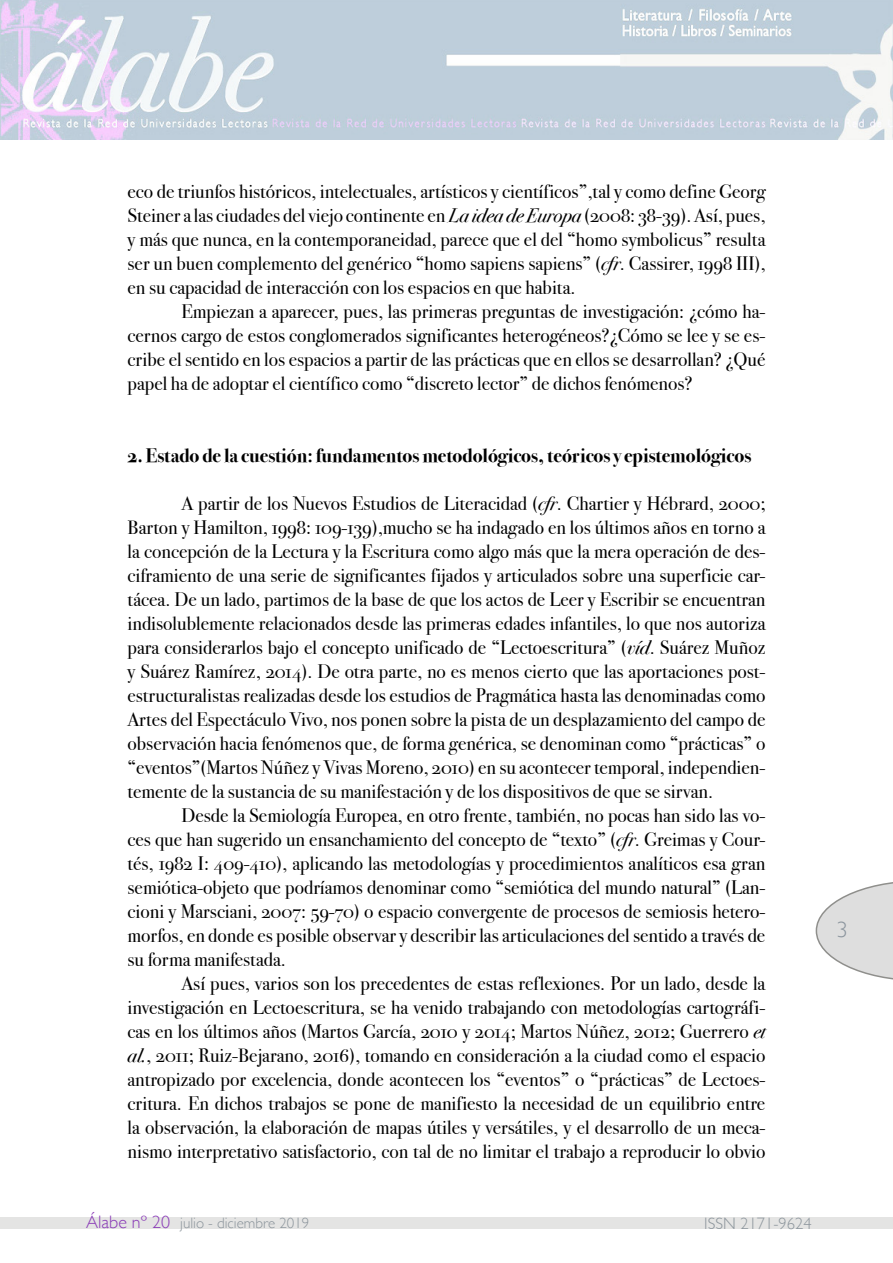
<style>
.page{position:relative;width:893px;height:1263px;background:#fff}
.page>*{position:absolute;margin:0;border:0;box-sizing:border-box;transform-origin:0 0}
.t1{font:300 22.5px "Gill Sans";color:#8a949d}
.t2{font:19.5px/24px "Bodoni Svty Two OSITCTT Book";color:#000;text-align:justify}
.t3{font:19.5px "Bodoni Svty Two OSITCTT Bold";color:#000}
.t4{font:300 16.5px "Gill Sans";color:#8c959c}
.t5{font:300 15px "Gill Sans";color:#8c959c}
.s1{font-family:"Bodoni Svty Two OSITCTT Book It"}
.s2{font-size:18px;color:#893ab6}
</style>
<div class="page">
<svg style="left:816px;top:882px;width:77px;height:98px"></svg>
<img style="left:0;top:0;width:893px;height:139px">
<div style="left:0;top:1218px;width:893px;height:11px;background:#e4e4e3"></div>
<p class="t2" style="left:128px;top:179px;width:639px">eco de triunfos históricos, intelectuales, artísticos y científicos”,tal y como define Georg Steiner a las ciudades del viejo continente en <span class="s1">La idea de Europa</span> (2008: 38-39). Así, pues, y más que nunca, en la contemporaneidad, parece que el del “homo symbolicus” resulta ser un buen complemento del genérico “homo sapiens sapiens” (<span class="s1">cfr</span>. Cassirer, 1998 III), en su capacidad de interacción con los espacios en que habita.</p>
<p class="t2" style="left:128px;top:299px;width:639px;text-indent:54px">Empiezan a aparecer, pues, las primeras preguntas de investigación: ¿cómo ha&shy;cernos cargo de estos conglomerados significantes heterogéneos?¿Cómo se lee y se es&shy;cribe el sentido en los espacios a partir de las prácticas que en ellos se desarrollan? ¿Qué papel ha de adoptar el científico como “discreto lector” de dichos fenómenos?</p>
<p class="t3" style="left:128px;top:444px;width:625px">2. Estado de la cuestión: fundamentos metodológicos, teóricos y epistemológicos</p>
<p class="t2" style="left:128px;top:491px;width:639px;text-indent:54px">A partir de los Nuevos Estudios de Literacidad (<span class="s1">cfr</span>. Chartier y Hébrard, 2000; Barton y Hamilton, 1998: 109-139),mucho se ha indagado en los últimos años en torno a la concepción de la Lectura y la Escritura como algo más que la mera operación de des&shy;ciframiento de una serie de significantes fijados y articulados sobre una superficie car&shy;tácea. De un lado, partimos de la base de que los actos de Leer y Escribir se encuentran indisolublemente relacionados desde las primeras edades infantiles, lo que nos autoriza para considerarlos bajo el concepto unificado de “Lectoescritura” (<span class="s1">víd</span>. Suárez Muñoz y Suárez Ramírez, 2014). De otra parte, no es menos cierto que las aportaciones post&shy;estructuralistas realizadas desde los estudios de Pragmática hasta las denominadas como Artes del Espectáculo Vivo, nos ponen sobre la pista de un desplazamiento del campo de observación hacia fenómenos que, de forma genérica, se denominan como “prácticas” o “eventos”(Martos Núñez y Vivas Moreno, 2010) en su acontecer temporal, independien&shy;temente de la sustancia de su manifestación y de los dispositivos de que se sirvan.</p>
<p class="t2" style="left:128px;top:803px;width:639px;text-indent:54px">Desde la Semiología Europea, en otro frente, también, no pocas han sido las vo&shy;ces que han sugerido un ensanchamiento del concepto de “texto” (<span class="s1">cfr</span>. Greimas y Cour&shy;tés, 1982 I: 409-410), aplicando las metodologías y procedimientos analíticos esa gran semiótica-objeto que podríamos denominar como “semiótica del mundo natural” (Lan&shy;cioni y Marsciani, 2007: 59-70) o espacio convergente de procesos de semiosis hetero&shy;morfos, en donde es posible observar y describir las articulaciones del sentido a través de su forma manifestada.</p>
<p class="t2" style="left:128px;top:971px;width:639px;text-indent:54px">Así pues, varios son los precedentes de estas reflexiones. Por un lado, desde la investigación en Lectoescritura, se ha venido trabajando con metodologías cartográfi&shy;cas en los últimos años (Martos García, 2010 y 2014; Martos Núñez, 2012; Guerrero <span class="s1">et al.</span>, 2011; Ruiz-Bejarano, 2016), tomando en consideración a la ciudad como el espacio antropizado por excelencia, donde acontecen los “eventos” o “prácticas” de Lectoes&shy;critura. En dichos trabajos se pone de manifiesto la necesidad de un equilibrio entre la observación, la elaboración de mapas útiles y versátiles, y el desarrollo de un meca&shy;nismo interpretativo satisfactorio, con tal de no limitar el trabajo a reproducir lo obvio</p>
<p class="t5" style="left:86px;top:1211px;width:225px"><span class="s2">Álabe nº 20</span> julio - diciembre 2019</p>
<p class="t4" style="left:704px;top:1211px;width:109px">ISSN 2171-9624</p>
<p class="t1" style="left:837px;top:912px;width:13px">3</p>
</div>
